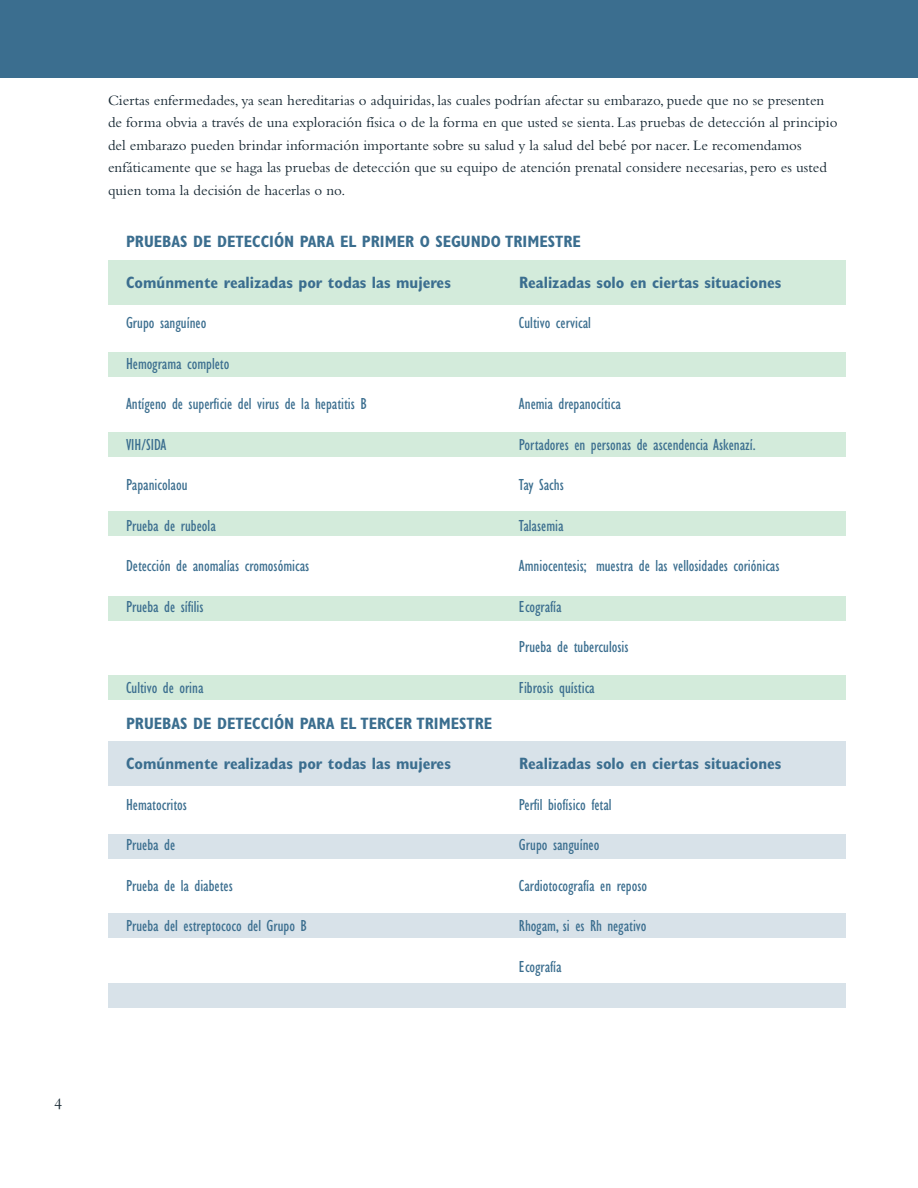
<style>
.page{position:relative;width:918px;height:1188px;background:#fff}
.page>*{position:absolute;margin:0;border:0;box-sizing:border-box;transform-origin:0 0}
.t1{font:condensed 16.5px "Gill Sans Std";color:#3b6e8f}
.t2{font:700 condensed 16.5px "Gill Sans Std";color:#3b6e8f}
.t3{font:16.5px "Bembo Std";color:#162732}
.t4{font:15px/22.5px "Bembo Std";color:#162732}
</style>
<div class="page">
<div style="left:0;top:0;width:918px;height:77px;background:#3b6e8f"></div>
<div style="left:108px;top:834px;width:738px;height:24px;background:#d8e2e9"></div>
<div style="left:108px;top:432px;width:738px;height:24px;background:#d3ebdb"></div>
<div style="left:108px;top:512px;width:738px;height:24px;background:#d3ebdb"></div>
<div style="left:108px;top:596px;width:738px;height:24px;background:#d3ebdb"></div>
<div style="left:108px;top:676px;width:738px;height:24px;background:#d3ebdb"></div>
<div style="left:108px;top:352px;width:738px;height:24px;background:#d3ebdb"></div>
<div style="left:108px;top:914px;width:738px;height:24px;background:#d8e2e9"></div>
<div style="left:108px;top:741px;width:738px;height:44px;background:#d8e2e9"></div>
<div style="left:108px;top:260px;width:738px;height:44px;background:#d3ebdb"></div>
<div style="left:108px;top:984px;width:738px;height:24px;background:#d8e2e9"></div>
<p class="t4" style="left:108px;top:88px;width:731px">Ciertas enfermedades, ya sean hereditarias o adquiridas, las cuales podrían afectar su embarazo, puede que no se presenten de forma obvia a través de una exploración física o de la forma en que usted se sienta. Las pruebas de detección al principio del embarazo pueden brindar información importante sobre su salud y la salud del bebé por nacer. Le recomendamos enfáticamente que se haga las pruebas de detección que su equipo de atención prenatal considere necesarias, pero es usted quien toma la decisión de hacerlas o no.</p>
<p class="t2" style="left:126px;top:232px;width:457px">Pruebas de detección para el primer o segundo trimestre</p>
<p class="t2" style="left:126px;top:272px;width:365px">Comúnmente realizadas por todas las mujeres R</p>
<p class="t2" style="left:528px;top:272px;width:255px">ealizadas solo en ciertas situaciones</p>
<p class="t1" style="left:126px;top:314px;width:82px">Grupo sanguíneo</p>
<p class="t1" style="left:519px;top:314px;width:74px">Cultivo cervical</p>
<p class="t1" style="left:126px;top:354px;width:105px">Hemograma completo</p>
<p class="t1" style="left:126px;top:395px;width:242px">Antígeno de superficie del virus de la hepatitis B</p>
<p class="t1" style="left:519px;top:395px;width:103px">Anemia drepanocítica</p>
<p class="t1" style="left:126px;top:435px;width:42px">VIH/SIDA</p>
<p class="t1" style="left:519px;top:435px;width:238px">Portadores en personas de ascendencia Askenazí.</p>
<p class="t1" style="left:126px;top:476px;width:63px">Papanicolaou</p>
<p class="t1" style="left:519px;top:476px;width:46px">Tay Sachs</p>
<p class="t1" style="left:126px;top:516px;width:91px">Prueba de rubeola</p>
<p class="t1" style="left:519px;top:516px;width:46px">Talasemia</p>
<p class="t1" style="left:126px;top:557px;width:185px">Detección de anomalías cromosómicas</p>
<p class="t1" style="left:519px;top:557px;width:262px">Amniocentesis; muestra de las vellosidades coriónicas</p>
<p class="t1" style="left:126px;top:597px;width:79px">Prueba de sífilis</p>
<p class="t1" style="left:519px;top:597px;width:44px">Ecografía</p>
<p class="t1" style="left:519px;top:638px;width:111px">Prueba de tuberculosis</p>
<p class="t1" style="left:126px;top:678px;width:79px">Cultivo de orina</p>
<p class="t1" style="left:519px;top:678px;width:77px">Fibrosis quística</p>
<p class="t2" style="left:126px;top:713px;width:368px">Pruebas de detección para el tercer trimestre</p>
<p class="t2" style="left:126px;top:754px;width:365px">Comúnmente realizadas por todas las mujeres R</p>
<p class="t2" style="left:528px;top:754px;width:255px">ealizadas solo en ciertas situaciones</p>
<p class="t1" style="left:126px;top:795px;width:63px">Hematocritos</p>
<p class="t1" style="left:519px;top:795px;width:94px">Perfil biofísico fetal</p>
<p class="t1" style="left:126px;top:836px;width:51px">Prueba de</p>
<p class="t1" style="left:519px;top:836px;width:82px">Grupo sanguíneo</p>
<p class="t1" style="left:126px;top:876px;width:108px">Prueba de la diabetes</p>
<p class="t1" style="left:519px;top:876px;width:130px">Cardiotocografía en reposo</p>
<p class="t1" style="left:126px;top:917px;width:182px">Prueba del estreptococo del Grupo B</p>
<p class="t1" style="left:519px;top:917px;width:129px">Rhogam, si es Rh negativo</p>
<p class="t1" style="left:519px;top:957px;width:44px">Ecografía</p>
<p class="t3" style="left:54px;top:1094px;width:10px">4</p>
</div>
